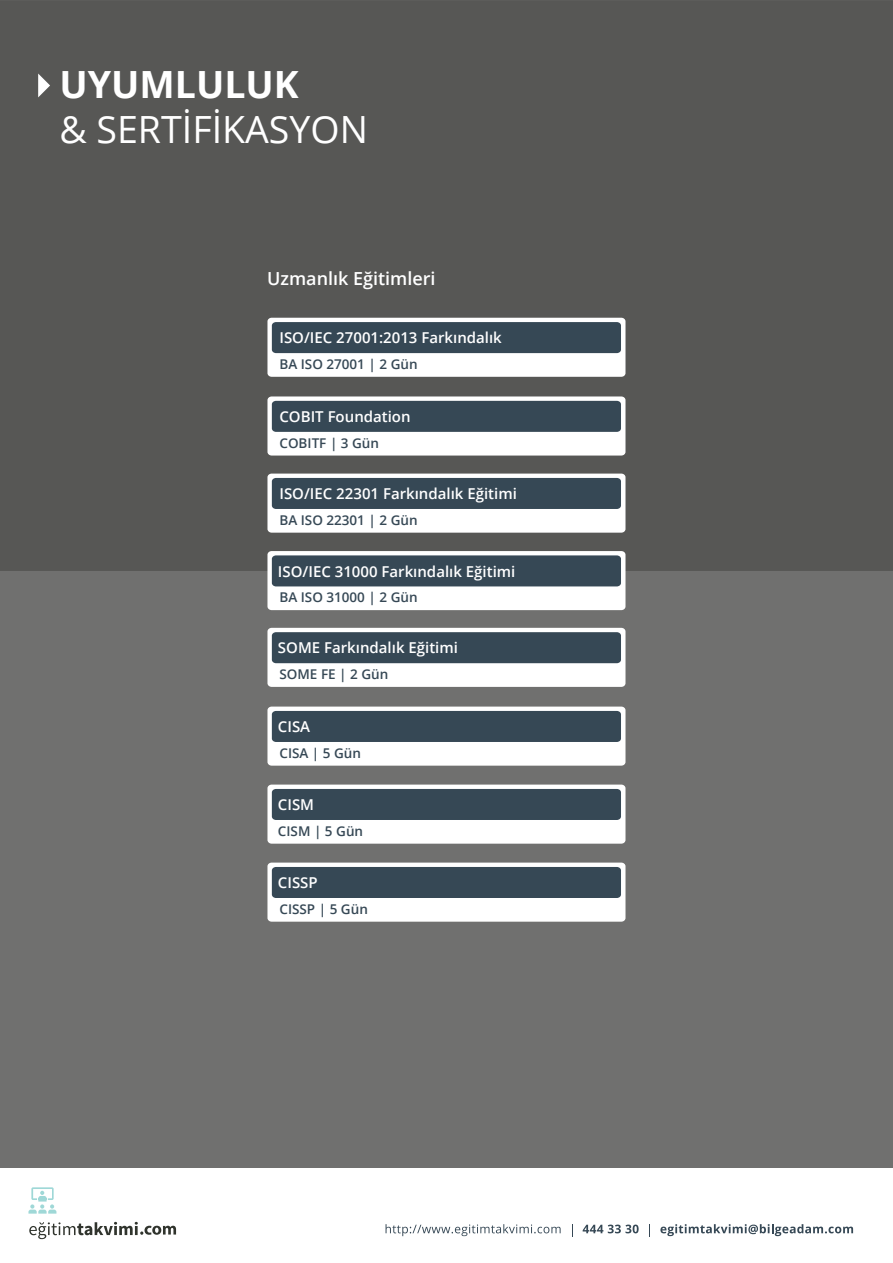
<style>
.page{position:relative;width:893px;height:1263px;background:#fff}
.page>*{position:absolute;margin:0;border:0;box-sizing:border-box;transform-origin:0 0}
.t1{font:37.5px "Open Sans";color:#fff}
.t2{font:700 37.5px "Open Sans";color:#fff}
.t3{font:600 18px "Open Sans";color:#fff}
.t4{font:600 15px "Open Sans";color:#fff}
.t5{font:600 13.5px "Open Sans";color:#364855}
</style>
<div class="page">
<div style="left:0;top:0;width:893px;height:568px;background:#575755"></div>
<div style="left:0;top:568px;width:893px;height:599px;background:#70706f"></div>
<svg style="left:386px;top:1224px;width:175px;height:12px"></svg>
<svg style="left:572px;top:1224px;width:1px;height:12px"></svg>
<svg style="left:583px;top:1224px;width:56px;height:9px"></svg>
<svg style="left:649px;top:1224px;width:1px;height:12px"></svg>
<svg style="left:660px;top:1224px;width:193px;height:12px"></svg>
<svg style="left:28px;top:1187px;width:28px;height:26px"></svg>
<svg style="left:29px;top:1222px;width:147px;height:17px"></svg>
<svg style="left:38px;top:74px;width:12px;height:23px"></svg>
<div style="left:267px;top:396px;width:358px;height:59px;background:#fff;border-radius:4px"></div>
<div style="left:272px;top:401px;width:349px;height:31px;background:#364855;border-radius:4px"></div>
<div style="left:267px;top:318px;width:358px;height:59px;background:#fff;border-radius:4px"></div>
<div style="left:272px;top:322px;width:349px;height:31px;background:#364855;border-radius:4px"></div>
<div style="left:267px;top:474px;width:358px;height:59px;background:#fff;border-radius:4px"></div>
<div style="left:272px;top:478px;width:349px;height:31px;background:#364855;border-radius:4px"></div>
<div style="left:267px;top:551px;width:358px;height:59px;background:#fff;border-radius:4px"></div>
<div style="left:272px;top:555px;width:349px;height:31px;background:#364855;border-radius:4px"></div>
<div style="left:267px;top:628px;width:358px;height:59px;background:#fff;border-radius:4px"></div>
<div style="left:272px;top:632px;width:349px;height:31px;background:#364855;border-radius:4px"></div>
<div style="left:267px;top:706px;width:358px;height:60px;background:#fff;border-radius:4px"></div>
<div style="left:272px;top:711px;width:349px;height:31px;background:#364855;border-radius:4px"></div>
<div style="left:267px;top:784px;width:358px;height:60px;background:#fff;border-radius:4px"></div>
<div style="left:272px;top:789px;width:349px;height:31px;background:#364855;border-radius:4px"></div>
<div style="left:267px;top:862px;width:358px;height:60px;background:#fff;border-radius:4px"></div>
<div style="left:272px;top:867px;width:349px;height:31px;background:#364855;border-radius:4px"></div>
<h1 class="t2" style="left:59px;top:58px;width:241px">UYUMLULUK</h1>
<h1 class="t1" style="left:59px;top:104px;width:310px">&amp; SERTİFİKASYON</h1>
<p class="t3" style="left:267px;top:266px;width:170px">Uzmanlık Eğitimleri</p>
<p class="t4" style="left:279px;top:328px;width:224px">ISO/IEC 27001:2013 Farkındalık</p>
<p class="t5" style="left:279px;top:355px;width:140px">BA ISO 27001 | 2 Gün</p>
<p class="t4" style="left:279px;top:406px;width:133px">COBIT Foundation</p>
<p class="t5" style="left:279px;top:434px;width:101px">COBITF | 3 Gün</p>
<p class="t4" style="left:279px;top:483px;width:239px">ISO/IEC 22301 Farkındalık Eğitimi</p>
<p class="t5" style="left:279px;top:511px;width:140px">BA ISO 22301 | 2 Gün</p>
<p class="t4" style="left:278px;top:561px;width:239px">ISO/IEC 31000 Farkındalık Eğitimi</p>
<p class="t5" style="left:279px;top:588px;width:140px">BA ISO 31000 | 2 Gün</p>
<p class="t4" style="left:278px;top:638px;width:182px">SOME Farkındalık Eğitimi</p>
<p class="t5" style="left:279px;top:665px;width:110px">SOME FE | 2 Gün</p>
<p class="t4" style="left:278px;top:716px;width:34px">CISA</p>
<p class="t5" style="left:279px;top:744px;width:83px">CISA | 5 Gün</p>
<p class="t4" style="left:278px;top:794px;width:38px">CISM</p>
<p class="t5" style="left:278px;top:822px;width:87px">CISM | 5 Gün</p>
<p class="t4" style="left:278px;top:872px;width:41px">CISSP</p>
<p class="t5" style="left:279px;top:900px;width:90px">CISSP | 5 Gün</p>
</div>
